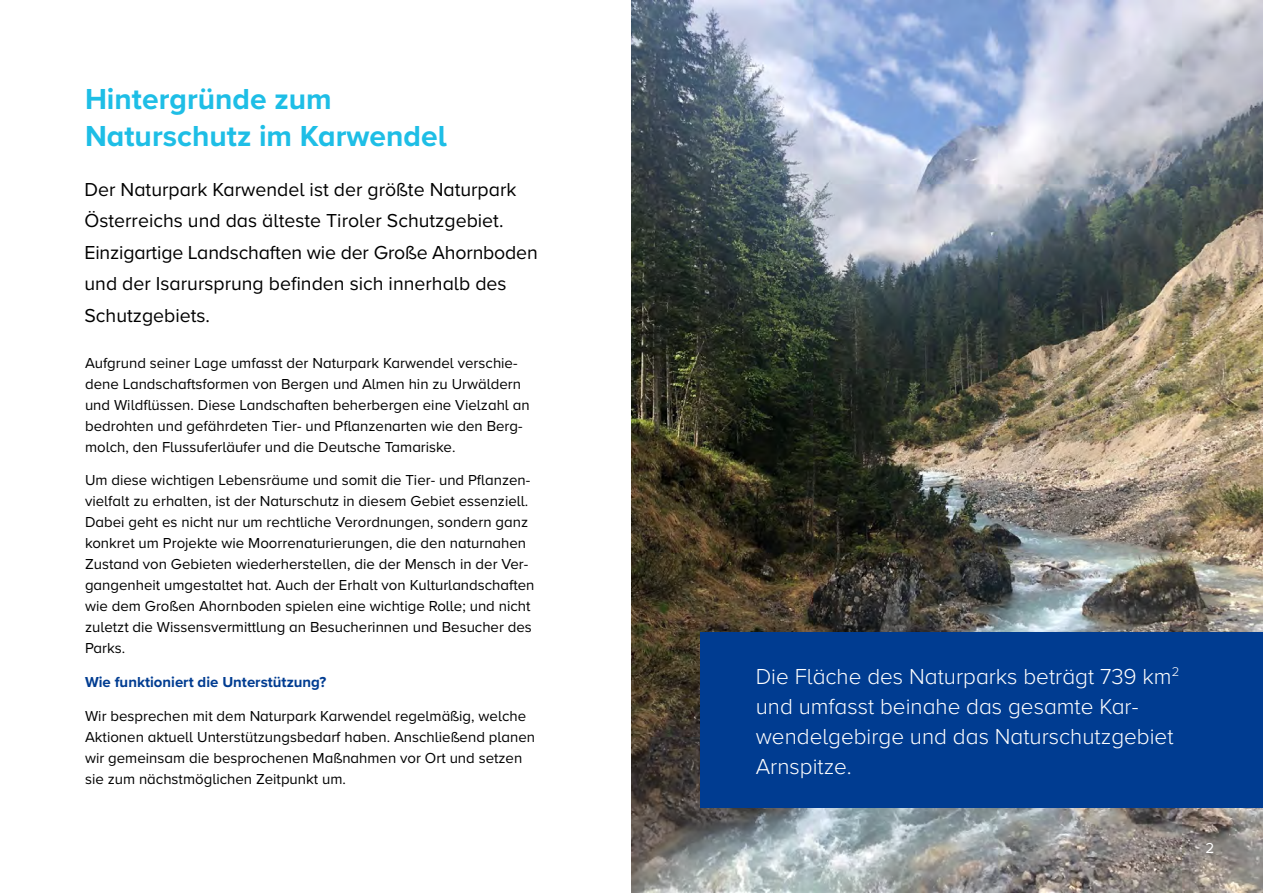
<style>
.page{position:relative;width:1263px;height:893px;background:#fff}
.page>*{position:absolute;margin:0;border:0;box-sizing:border-box;transform-origin:0 0}
.t1{font:700 30px/37.5px "Proxima Nova A";color:#1ebee6}
.t2{font:300 22.5px/30px "Proxima Nova A";color:#fff}
.t3{font:19.5px/31.5px "Proxima Nova A";color:#000}
.t4{font:15px/21px "Proxima Nova A";color:#000}
.t5{font:700 15px "Proxima Nova A";color:#003c91}
.t6{font:15px "Proxima Nova A";color:#fff}
</style>
<div class="page">
<img style="left:631px;top:0;width:632px;height:893px">
<div style="left:700px;top:632px;width:563px;height:176px;background:#003c91"></div>
<h1 class="t1" style="left:85px;top:79px;width:363px">Hintergründe zum<br>Naturschutz im Karwendel</h1>
<h3 class="t3" style="left:85px;top:173px;width:455px">Der Naturpark Karwendel ist der größte Naturpark Österreichs und das älteste Tiroler Schutzgebiet.<br>Einzigartige Landschaften wie der Große Ahornboden und der Isarursprung befinden sich innerhalb des Schutzgebiets.</h3>
<p class="t4" style="left:85px;top:351px;width:446px">Aufgrund seiner Lage umfasst der Naturpark Karwendel verschie&shy;dene Landschaftsformen von Bergen und Almen hin zu Urwäldern und Wildflüssen. Diese Landschaften beherbergen eine Vielzahl an bedrohten und gefährdeten Tier- und Pflanzenarten wie den Berg&shy;molch, den Flussuferläufer und die Deutsche Tamariske.</p>
<p class="t4" style="left:85px;top:469px;width:451px">Um diese wichtigen Lebensräume und somit die Tier- und Pflanzen&shy;vielfalt zu erhalten, ist der Naturschutz in diesem Gebiet essenziell.<br>Dabei geht es nicht nur um rechtliche Verordnungen, sondern ganz konkret um Projekte wie Moorrenaturierungen, die den naturnahen Zustand von Gebieten wiederherstellen, die der Mensch in der Ver&shy;gangenheit umgestaltet hat. Auch der Erhalt von Kulturlandschaften wie dem Großen Ahornboden spielen eine wichtige Rolle; und nicht zuletzt die Wissensvermittlung an Besucherinnen und Besucher des Parks.</p>
<p class="t5" style="left:85px;top:671px;width:243px">Wie funktioniert die Unterstützung?</p>
<p class="t4" style="left:85px;top:705px;width:451px">Wir besprechen mit dem Naturpark Karwendel regelmäßig, welche Aktionen aktuell Unterstützungsbedarf haben. Anschließend planen wir gemeinsam die besprochenen Maßnahmen vor Ort und setzen sie zum nächstmöglichen Zeitpunkt um.</p>
<h2 class="t2" style="left:756px;top:660px;width:425px">Die Fläche des Naturparks beträgt 739 km<sup>2 </sup>und umfasst beinahe das gesamte Kar&shy;wendelgebirge und das Naturschutzgebiet Arnspitze.</h2>
<p class="t6" style="left:1205px;top:836px;width:10px">2</p>
</div>
